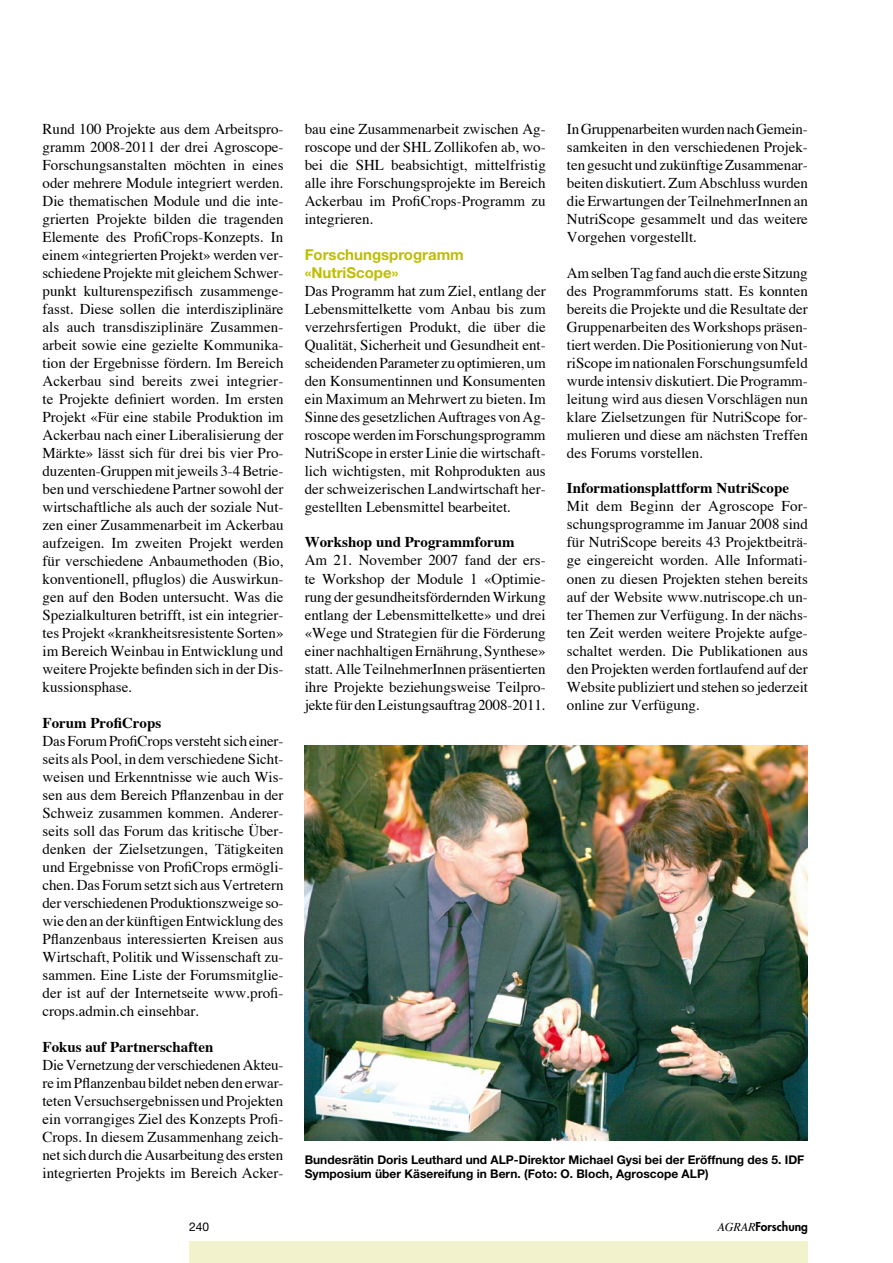
<style>
.page{position:relative;width:893px;height:1263px;background:#fff}
.page>*{position:absolute;margin:0;border:0;box-sizing:border-box;transform-origin:0 0}
.t1{font:15px/18px "Times";color:#000;text-align:justify}
.t2{font:700 15px "Times";color:#000}
.t3{font:700 15px/18px "Helvetica Neue";color:#bfbd00}
.t4{font:700 12px/14.4px "Helvetica Neue";color:#000}
.t5{font:800 12px "Futura";color:#000}
.t6{font:12px "Helvetica Neue";color:#000}
.s1{font-family:"Times";font-weight:400;font-style:italic}
</style>
<div class="page">
<div style="left:189px;top:1242px;width:619px;height:21px;background:#f2f2cc"></div>
<img style="left:305px;top:745px;width:503px;height:396px">
<p class="t1" style="left:43px;top:119px;width:242px">Rund 100 Projekte aus dem Arbeitspro&shy;gramm 2008-2011 der drei Agroscope-Forschungsanstalten möchten in eines oder mehrere Module integriert werden.<br>Die thematischen Module und die inte&shy;grierten Projekte bilden die tragenden Elemente des ProfiCrops-Konzepts. In einem «integrierten Projekt» werden ver&shy;schiedene Projekte mit gleichem Schwer&shy;punkt kulturenspezifisch zusammenge&shy;fasst. Diese sollen die interdisziplinäre als auch transdisziplinäre Zusammen&shy;arbeit sowie eine gezielte Kommunika&shy;tion der Ergebnisse fördern. Im Bereich Ackerbau sind bereits zwei integrier&shy;te Projekte definiert worden. Im ersten Projekt «Für eine stabile Produktion im Ackerbau nach einer Liberalisierung der Märkte» lässt sich für drei bis vier Pro&shy;duzenten-Gruppen mit jeweils 3-4 Betrie&shy;ben und verschiedene Partner sowohl der wirtschaftliche als auch der soziale Nut&shy;zen einer Zusammenarbeit im Ackerbau aufzeigen. Im zweiten Projekt werden für verschiedene Anbaumethoden (Bio, konventionell, pfluglos) die Auswirkun&shy;gen auf den Boden untersucht. Was die Spezialkulturen betrifft, ist ein integrier&shy;tes Projekt «krankheitsresistente Sorten» im Bereich Weinbau in Entwicklung und weitere Projekte befinden sich in der Dis&shy;kussionsphase.</p>
<p class="t2" style="left:43px;top:713px;width:120px">Forum ProfiCrops</p>
<p class="t1" style="left:43px;top:731px;width:243px">Das Forum ProfiCrops versteht sich einer&shy;seits als Pool, in dem verschiedene Sicht&shy;weisen und Erkenntnisse wie auch Wis&shy;sen aus dem Bereich Pflanzenbau in der Schweiz zusammen kommen. Anderer&shy;seits soll das Forum das kritische Über&shy;denken der Zielsetzungen, Tätigkeiten und Ergebnisse von ProfiCrops ermögli&shy;chen. Das Forum setzt sich aus Vertretern der verschiedenen Produktionszweige so&shy;wie den an der künftigen Entwicklung des Pflanzenbaus interessierten Kreisen aus Wirtschaft, Politik und Wissenschaft zu&shy;sammen. Eine Liste der Forumsmitglie&shy;der ist auf der Internetseite www.profi&shy;crops.admin.ch einsehbar.</p>
<p class="t2" style="left:43px;top:1037px;width:172px">Fokus auf Partnerschaften</p>
<p class="t1" style="left:43px;top:1055px;width:243px">Die Vernetzung der verschiedenen Akteu&shy;re im Pflanzenbau bildet neben den erwar&shy;teten Versuchsergebnissen und Projekten ein vorrangiges Ziel des Konzepts Profi-Crops. In diesem Zusammenhang zeich&shy;net sich durch die Ausarbeitung des ersten integrierten Projekts im Bereich Acker-</p>
<p class="t1" style="left:305px;top:119px;width:243px">bau eine Zusammenarbeit zwischen Ag&shy;roscope und der SHL Zollikofen ab, wo&shy;bei die SHL beabsichtigt, mittelfristig alle ihre Forschungsprojekte im Bereich Ackerbau im ProfiCrops-Programm zu integrieren.</p>
<p class="t3" style="left:305px;top:245px;width:161px">Forschungsprogramm «NutriScope»</p>
<p class="t1" style="left:305px;top:281px;width:243px">Das Programm hat zum Ziel, entlang der Lebensmittelkette vom Anbau bis zum verzehrsfertigen Produkt, die über die Qualität, Sicherheit und Gesundheit ent&shy;scheidenden Parameter zu optimieren, um den Konsumentinnen und Konsumenten ein Maximum an Mehrwert zu bieten. Im Sinne des gesetzlichen Auftrages von Ag&shy;roscope werden im Forschungsprogramm NutriScope in erster Linie die wirtschaft&shy;lich wichtigsten, mit Rohprodukten aus der schweizerischen Landwirtschaft her&shy;gestellten Lebensmittel bearbeitet.</p>
<p class="t2" style="left:305px;top:533px;width:212px">Workshop und Programmforum</p>
<p class="t1" style="left:305px;top:551px;width:243px">Am 21. November 2007 fand der ers&shy;te Workshop der Module 1 «Optimie&shy;rung der gesundheitsfördernden Wirkung entlang der Lebensmittelkette» und drei «Wege und Strategien für die Förderung einer nachhaltigen Ernährung, Synthese» statt. Alle TeilnehmerInnen präsentierten ihre Projekte beziehungsweise Teilpro&shy;jekte für den Leistungsauftrag 2008-2011.</p>
<p class="t1" style="left:567px;top:119px;width:243px">In Gruppenarbeiten wurden nach Gemein&shy;samkeiten in den verschiedenen Projek&shy;ten gesucht und zukünftige Zusammenar&shy;beiten diskutiert. Zum Abschluss wurden die Erwartungen der TeilnehmerInnen an NutriScope gesammelt und das weitere Vorgehen vorgestellt.</p>
<p class="t1" style="left:567px;top:263px;width:243px">Am selben Tag fand auch die erste Sitzung des Programmforums statt. Es konnten bereits die Projekte und die Resultate der Gruppenarbeiten des Workshops präsen&shy;tiert werden. Die Positionierung von Nut&shy;riScope im nationalen Forschungsumfeld wurde intensiv diskutiert. Die Programm&shy;leitung wird aus diesen Vorschlägen nun klare Zielsetzungen für NutriScope for&shy;mulieren und diese am nächsten Treffen des Forums vorstellen.</p>
<p class="t2" style="left:567px;top:479px;width:224px">Informationsplattform NutriScope</p>
<p class="t1" style="left:567px;top:497px;width:242px">Mit dem Beginn der Agroscope For&shy;schungsprogramme im Januar 2008 sind für NutriScope bereits 43 Projektbeiträ&shy;ge eingereicht worden. Alle Informati&shy;onen zu diesen Projekten stehen bereits auf der Website www.nutriscope.ch un&shy;ter Themen zur Verfügung. In der nächs&shy;ten Zeit werden weitere Projekte aufge&shy;schaltet werden. Die Publikationen aus den Projekten werden fortlaufend auf der Website publiziert und stehen so jederzeit online zur Verfügung.</p>
<p class="t4" style="left:305px;top:1152px;width:501px">Bundesrätin Doris Leuthard und ALP-Direktor Michael Gysi bei der Eröffnung des 5. IDF<br>Symposium über Käsereifung in Bern. (Foto: O. Bloch, Agroscope ALP)</p>
<p class="t6" style="left:189px;top:1220px;width:22px">240</p>
<p class="t5" style="left:717px;top:1219px;width:92px"><span class="s1">AGRAR</span>Forschung</p>
</div>
